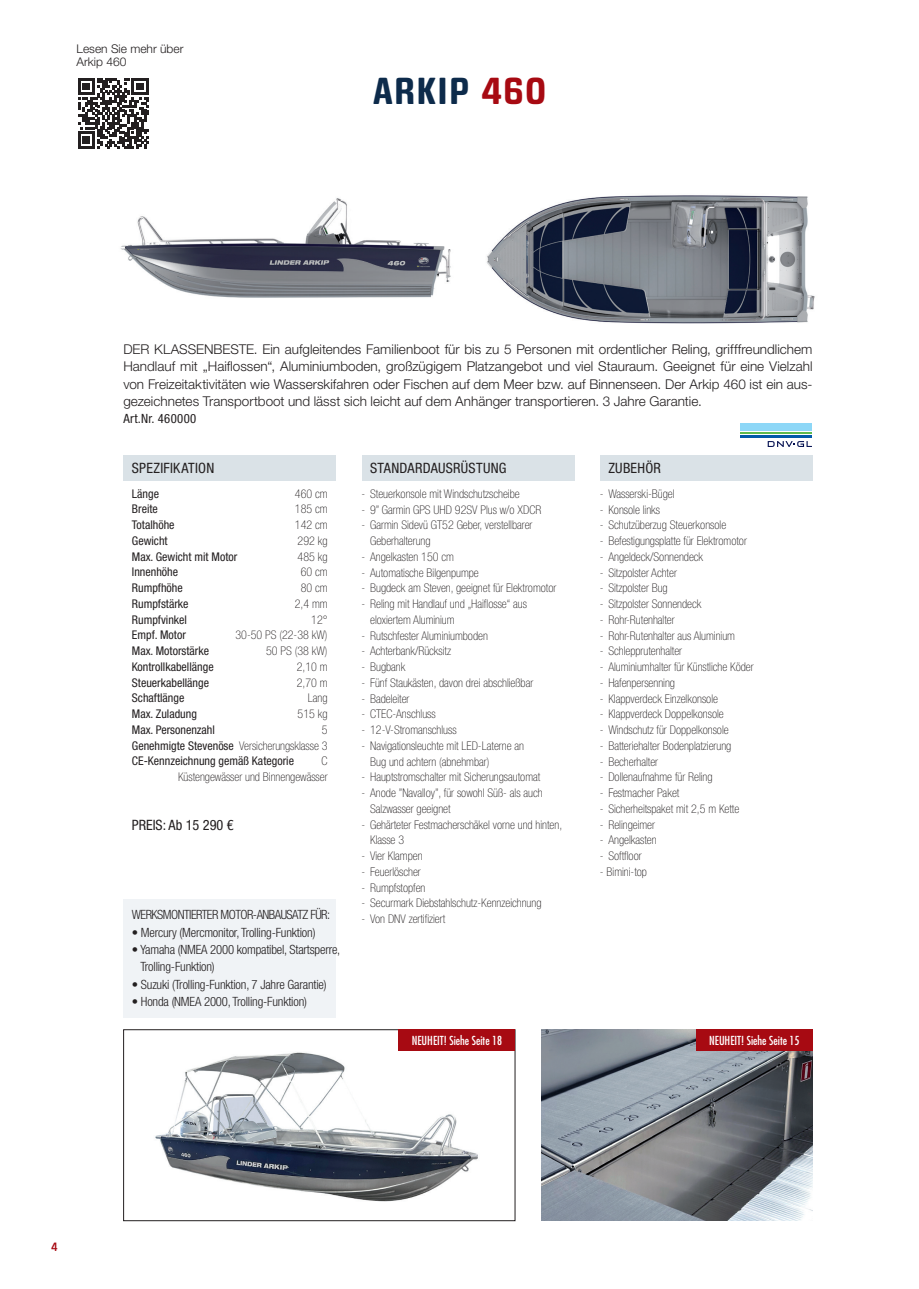
<style>
.page{position:relative;width:919px;height:1289px;background:#fff}
.page>*{position:absolute;margin:0;border:0;box-sizing:border-box;transform-origin:0 0}
.t1{font:700 37.5px "Fromthe Internet Rg";color:#0d2b4b}
.t2{font:condensed 14.25px "Helvetica Neue LT Std";letter-spacing:.02em;color:#231f20}
.t3{font:condensed 14.25px "Helvetica Neue LT Std";color:#231f20}
.t4{font:300 13.5px/17.2px "Helvetica Neue LT Std";color:#231f20;text-align:justify}
.t5{font:300 condensed 12.75px/17.2px "Helvetica Neue LT Std";letter-spacing:-.015em;color:#231f20}
.t6{font:300 condensed 12.75px "Helvetica Neue LT Std";letter-spacing:-.04em;color:#231f20}
.t7{font:condensed 12.75px "Helvetica Neue LT Std";letter-spacing:.03em;color:#231f20}
.t8{font:condensed 12.15px "Futura Std";color:#fff}
.t9{font:100 condensed 12px/15.8px "Helvetica Neue LT Std";color:#231f20}
.t10{font:condensed 12px/15.8px "Helvetica Neue LT Std";color:#231f20;text-align:justify}
.t11{font:300 12px/13.5px "Helvetica Neue LT Std";color:#231f20}
.t12{font:12px "Fromthe Internet Rg";color:#a70a12}
.s1{color:#a70a12}
.s2{font-weight:100}
</style>
<div class="page">
<img style="left:120px;top:198px;width:331px;height:100px">
<img style="left:486px;top:195px;width:329px;height:129px">
<img style="left:155px;top:1050px;width:353px;height:152px">
<div style="left:123px;top:1029px;width:392px;height:191px;border:1px solid #231f20"></div>
<img style="left:541px;top:1029px;width:271px;height:191px">
<div style="left:361px;top:455px;width:213px;height:25px;background:#dae2e7"></div>
<div style="left:123px;top:455px;width:213px;height:25px;background:#dae2e7"></div>
<div style="left:600px;top:455px;width:212px;height:25px;background:#dae2e7"></div>
<svg style="left:740px;top:423px;width:72px;height:24px"></svg>
<div style="left:740px;top:423px;width:71px;height:7px;background:#8dd7f7"></div>
<hr style="left:740px;top:433px;width:71px;height:1px;background:#5fbb4e">
<hr style="left:740px;top:435px;width:71px;height:2px;background:#015aaa">
<svg style="left:767px;top:441px;width:44px;height:6px"></svg>
<div style="left:123px;top:899px;width:213px;height:118px;background:#f0f3f6"></div>
<svg style="left:78px;top:78px;width:71px;height:71px"></svg>
<div style="left:398px;top:1029px;width:117px;height:21px;background:#a70a12"></div>
<div style="left:696px;top:1029px;width:116px;height:21px;background:#a70a12"></div>
<p class="t11" style="left:77px;top:41px;width:108px">Lesen Sie mehr über<br>Arkip 460</p>
<h1 class="t1" style="left:372px;top:69px;width:176px">ARKIP <span class="s1">460</span></h1>
<p class="t4" style="left:123px;top:340px;width:690px">DER KLASSENBESTE. Ein aufgleitendes Familienboot für bis zu 5 Personen mit ordentlicher Reling, grifffreundlichem Handlauf mit „Haiflossen“, Aluminiumboden, großzügigem Platzangebot und viel Stauraum. Geeignet für eine Vielzahl von Freizeitaktivitäten wie Wasserskifahren oder Fischen auf dem Meer bzw. auf Binnenseen. Der Arkip 460 ist ein aus&shy;gezeichnetes Transportboot und lässt sich leicht auf dem Anhänger transportieren. 3 Jahre Garantie.</p>
<p class="t7" style="left:123px;top:411px;width:74px">Art.Nr. 460000</p>
<p class="t2" style="left:132px;top:460px;width:84px">SPEZIFIKATION</p>
<p class="t2" style="left:370px;top:460px;width:138px">STANDARDAUSRÜSTUNG</p>
<p class="t2" style="left:608px;top:460px;width:54px">ZUBEHÖR</p>
<p class="t10" style="left:132px;top:485px;width:29px">Länge</p>
<p class="t9" style="left:295px;top:485px;width:34px">460 cm</p>
<p class="t10" style="left:132px;top:501px;width:27px">Breite</p>
<p class="t9" style="left:295px;top:501px;width:34px">185 cm</p>
<p class="t10" style="left:132px;top:517px;width:44px">Totalhöhe</p>
<p class="t9" style="left:295px;top:517px;width:34px">142 cm</p>
<p class="t10" style="left:132px;top:532px;width:37px">Gewicht</p>
<p class="t9" style="left:297px;top:532px;width:31px">292 kg</p>
<p class="t10" style="left:132px;top:548px;width:107px">Max. Gewicht mit Motor</p>
<p class="t9" style="left:297px;top:548px;width:31px">485 kg</p>
<p class="t10" style="left:132px;top:564px;width:48px">Innenhöhe</p>
<p class="t9" style="left:301px;top:564px;width:28px">60 cm</p>
<p class="t10" style="left:132px;top:580px;width:52px">Rumpfhöhe</p>
<p class="t9" style="left:301px;top:580px;width:28px">80 cm</p>
<p class="t10" style="left:132px;top:595px;width:58px">Rumpfstärke</p>
<p class="t9" style="left:295px;top:595px;width:34px">2,4 mm</p>
<p class="t10" style="left:132px;top:611px;width:57px">Rumpfvinkel</p>
<p class="t9" style="left:311px;top:611px;width:18px">12°</p>
<p class="t10" style="left:132px;top:627px;width:55px">Empf. Motor</p>
<p class="t9" style="left:235px;top:627px;width:94px">30-50 PS (22-38 kW)</p>
<p class="t10" style="left:132px;top:643px;width:79px">Max. Motorstärke</p>
<p class="t9" style="left:266px;top:643px;width:63px">50 PS (38 kW)</p>
<p class="t10" style="left:132px;top:658px;width:83px">Kontrollkabellänge</p>
<p class="t9" style="left:297px;top:658px;width:32px">2,10 m</p>
<p class="t10" style="left:132px;top:674px;width:79px">Steuerkabellänge</p>
<p class="t9" style="left:297px;top:674px;width:32px">2,70 m</p>
<p class="t10" style="left:132px;top:690px;width:54px">Schaftlänge</p>
<p class="t9" style="left:308px;top:690px;width:21px">Lang</p>
<p class="t10" style="left:132px;top:706px;width:67px">Max. Zuladung</p>
<p class="t9" style="left:297px;top:706px;width:31px">515 kg</p>
<p class="t10" style="left:132px;top:721px;width:85px">Max. Personenzahl</p>
<p class="t10" style="left:132px;top:721px;width:197px;text-indent:190px"><span class="s2">5<br></span>Genehmigte Stevenöse <span class="s2">Versicherungsklasse 3<br></span>CE-Kennzeichnung gemäß Kategorie</p>
<p class="t9" style="left:178px;top:753px;width:151px;text-align:right">C<br>Küstengewässer und Binnengewässer</p>
<p class="t3" style="left:132px;top:816px;width:103px">PREIS: Ab 15 290 €</p>
<p class="t6" style="left:132px;top:907px;width:200px">WERKSMONTIERTER MOTOR-ANBAUSATZ FÜR:</p>
<p class="t5" style="left:132px;top:923px;width:185px">• Mercury (Mercmonitor, Trolling-Funktion)</p>
<p class="t5" style="left:140px;top:940px;width:201px;text-indent:-9px">• Yamaha (NMEA 2000 kompatibel, Startsperre,<br>Trolling-Funktion)</p>
<p class="t5" style="left:132px;top:975px;width:196px">• Suzuki (Trolling-Funktion, 7 Jahre Garantie)</p>
<p class="t5" style="left:132px;top:992px;width:176px">• Honda (NMEA 2000, Trolling-Funktion)</p>
<p class="t9" style="left:361px;top:485px;width:160px">- Steuerkonsole mit Windschutzscheibe</p>
<p class="t9" style="left:361px;top:501px;width:181px">- 9” Garmin GPS UHD 92SV Plus w/o XDCR</p>
<p class="t9" style="left:370px;top:517px;width:164px;text-indent:-9px">- Garmin Sidevü GT52 Geber, verstellbarer<br>Geberhalterung</p>
<p class="t9" style="left:361px;top:548px;width:94px">- Angelkasten 150 cm</p>
<p class="t9" style="left:361px;top:564px;width:119px">- Automatische Bilgenpumpe</p>
<p class="t9" style="left:361px;top:580px;width:196px">- Bugdeck am Steven, geeignet für Elektromotor</p>
<p class="t9" style="left:370px;top:596px;width:158px;text-indent:-9px">- Reling mit Handlauf und „Haiflosse“ aus eloxiertem Aluminium</p>
<p class="t9" style="left:361px;top:627px;width:128px">- Rutschfester Aluminiumboden</p>
<p class="t9" style="left:361px;top:643px;width:91px">- Achterbank/Rücksitz</p>
<p class="t9" style="left:361px;top:659px;width:45px">- Bugbank</p>
<p class="t9" style="left:361px;top:674px;width:173px">- Fünf Staukästen, davon drei abschließbar</p>
<p class="t9" style="left:361px;top:690px;width:49px">- Badeleiter</p>
<p class="t9" style="left:361px;top:706px;width:76px">- CTEC-Anschluss</p>
<p class="t9" style="left:361px;top:722px;width:96px">- 12-V-Stromanschluss</p>
<p class="t9" style="left:370px;top:737px;width:155px;text-indent:-9px">- Navigationsleuchte mit LED-Laterne an<br>Bug und achtern (abnehmbar)</p>
<p class="t9" style="left:361px;top:769px;width:180px">- Hauptstromschalter mit Sicherungsautomat</p>
<p class="t9" style="left:370px;top:784px;width:174px;text-indent:-9px">- Anode ”Navalloy”, für sowohl Süß- als auch<br>Salzwasser geeignet</p>
<p class="t9" style="left:370px;top:816px;width:194px;text-indent:-9px">- Gehärteter Festmacherschäkel vorne und hinten,<br>Klasse 3</p>
<p class="t9" style="left:361px;top:847px;width:62px">- Vier Klampen</p>
<p class="t9" style="left:361px;top:863px;width:61px">- Feuerlöscher</p>
<p class="t9" style="left:361px;top:879px;width:65px">- Rumpfstopfen</p>
<p class="t9" style="left:361px;top:895px;width:181px">- Securmark Diebstahlschutz-Kennzeichnung</p>
<p class="t9" style="left:361px;top:910px;width:85px">- Von DNV zertifiziert</p>
<p class="t9" style="left:600px;top:485px;width:76px">- Wasserski-Bügel</p>
<p class="t9" style="left:600px;top:501px;width:62px">- Konsole links</p>
<p class="t9" style="left:600px;top:517px;width:128px">- Schutzüberzug Steuerkonsole</p>
<p class="t9" style="left:600px;top:533px;width:148px">- Befestigungsplatte für Elektromotor</p>
<p class="t9" style="left:600px;top:548px;width:105px">- Angeldeck/Sonnendeck</p>
<p class="t9" style="left:600px;top:564px;width:78px">- Sitzpolster Achter</p>
<p class="t9" style="left:600px;top:580px;width:69px">- Sitzpolster Bug</p>
<p class="t9" style="left:600px;top:596px;width:103px">- Sitzpolster Sonnendeck</p>
<p class="t9" style="left:600px;top:611px;width:76px">- Rohr-Rutenhalter</p>
<p class="t9" style="left:600px;top:627px;width:137px">- Rohr-Rutenhalter aus Aluminium</p>
<p class="t9" style="left:600px;top:643px;width:84px">- Schlepprutenhalter</p>
<p class="t9" style="left:600px;top:659px;width:155px">- Aluminiumhalter für Künstliche Köder</p>
<p class="t9" style="left:600px;top:674px;width:77px">- Hafenpersenning</p>
<p class="t9" style="left:600px;top:690px;width:120px">- Klappverdeck Einzelkonsole</p>
<p class="t9" style="left:600px;top:706px;width:125px">- Klappverdeck Doppelkonsole</p>
<p class="t9" style="left:600px;top:722px;width:130px">- Windschutz für Doppelkonsole</p>
<p class="t9" style="left:600px;top:737px;width:133px">- Batteriehalter Bodenplatzierung</p>
<p class="t9" style="left:600px;top:753px;width:60px">- Becherhalter</p>
<p class="t9" style="left:600px;top:769px;width:114px">- Dollenaufnahme für Reling</p>
<p class="t9" style="left:600px;top:784px;width:81px">- Festmacher Paket</p>
<p class="t9" style="left:600px;top:800px;width:141px">- Sicherheitspaket mit 2,5 m Kette</p>
<p class="t9" style="left:600px;top:816px;width:57px">- Relingeimer</p>
<p class="t9" style="left:600px;top:832px;width:58px">- Angelkasten</p>
<p class="t9" style="left:600px;top:847px;width:43px">- Softfloor</p>
<p class="t9" style="left:600px;top:863px;width:49px">- Bimini-top</p>
<p class="t8" style="left:411px;top:1033px;width:92px">NEUHEIT! Siehe Seite 18</p>
<p class="t8" style="left:709px;top:1033px;width:92px">NEUHEIT! Siehe Seite 15</p>
<p class="t12" style="left:51px;top:1239px;width:8px">4</p>
</div>
